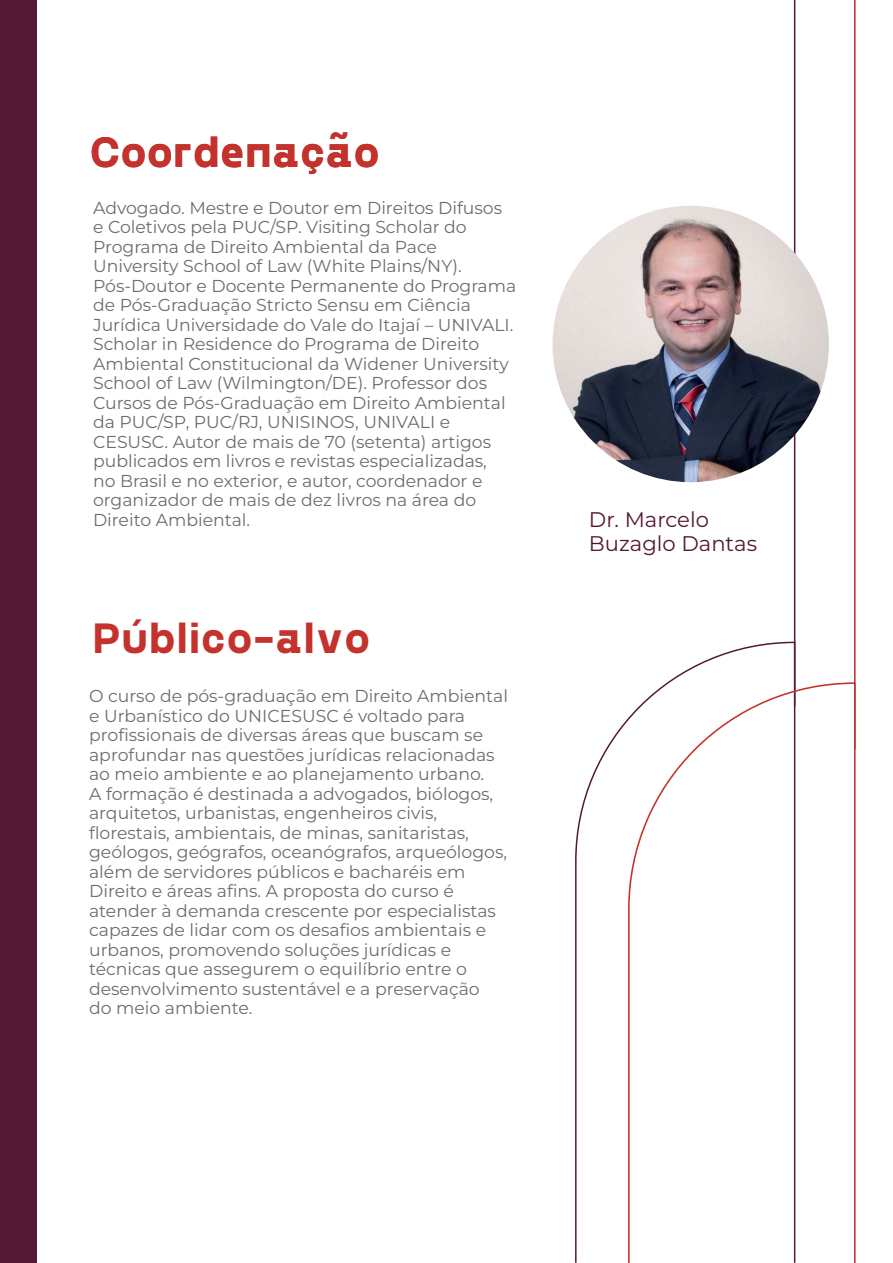
<style>
.page{position:relative;width:893px;height:1263px;background:#fff}
.page>*{position:absolute;margin:0;border:0;box-sizing:border-box;transform-origin:0 0}
.t1{font:700 43.5px "PP Gosha Sans";color:#c3322c}
.t2{font:21.15px/23.9px "Montserrat";color:#541834}
.t3{font:17.25px/19.5px "Montserrat";color:#6c6d70}
</style>
<div class="page">
<div style="left:0;top:0;width:36px;height:1263px;background:#541834"></div>
<svg style="left:575px;top:642px;width:221px;height:621px"></svg>
<hr style="left:794px;top:0;width:1px;height:706px;background:#541834">
<svg style="left:627px;top:683px;width:229px;height:580px"></svg>
<hr style="left:854px;top:0;width:2px;height:749px;background:#c3322c">
<img style="left:553px;top:206px;width:276px;height:276px;border-radius:138px">
<h1 class="t1" style="left:90px;top:122px;width:292px">Coordenação</h1>
<p class="t3" style="left:93px;top:197px;width:425px">Advogado. Mestre e Doutor em Direitos Difusos e Coletivos pela PUC/SP. Visiting Scholar do Programa de Direito Ambiental da Pace University School of Law (White Plains/NY).<br>Pós-Doutor e Docente Permanente do Programa de Pós-Graduação Stricto Sensu em Ciência Jurídica Universidade do Vale do Itajaí – UNIVALI.<br>Scholar in Residence do Programa de Direito Ambiental Constitucional da Widener University School of Law (Wilmington/DE). Professor dos Cursos de Pós-Graduação em Direito Ambiental da PUC/SP, PUC/RJ, UNISINOS, UNIVALI e CESUSC. Autor de mais de 70 (setenta) artigos publicados em livros e revistas especializadas,<br>no Brasil e no exterior, e autor, coordenador e organizador de mais de dez livros na área do Direito Ambiental.</p>
<h1 class="t1" style="left:92px;top:609px;width:280px">Público-alvo</h1>
<p class="t3" style="left:89px;top:686px;width:420px">O curso de pós-graduação em Direito Ambiental e Urbanístico do UNICESUSC é voltado para profissionais de diversas áreas que buscam se aprofundar nas questões jurídicas relacionadas ao meio ambiente e ao planejamento urbano.<br>A formação é destinada a advogados, biólogos, arquitetos, urbanistas, engenheiros civis, florestais, ambientais, de minas, sanitaristas, geólogos, geógrafos, oceanógrafos, arqueólogos, além de servidores públicos e bacharéis em Direito e áreas afins. A proposta do curso é atender à demanda crescente por especialistas capazes de lidar com os desafios ambientais e urbanos, promovendo soluções jurídicas e técnicas que assegurem o equilíbrio entre o desenvolvimento sustentável e a preservação<br>do meio ambiente.</p>
<p class="t2" style="left:589px;top:507px;width:170px">Dr. Marcelo<br>Buzaglo Dantas</p>
</div>
